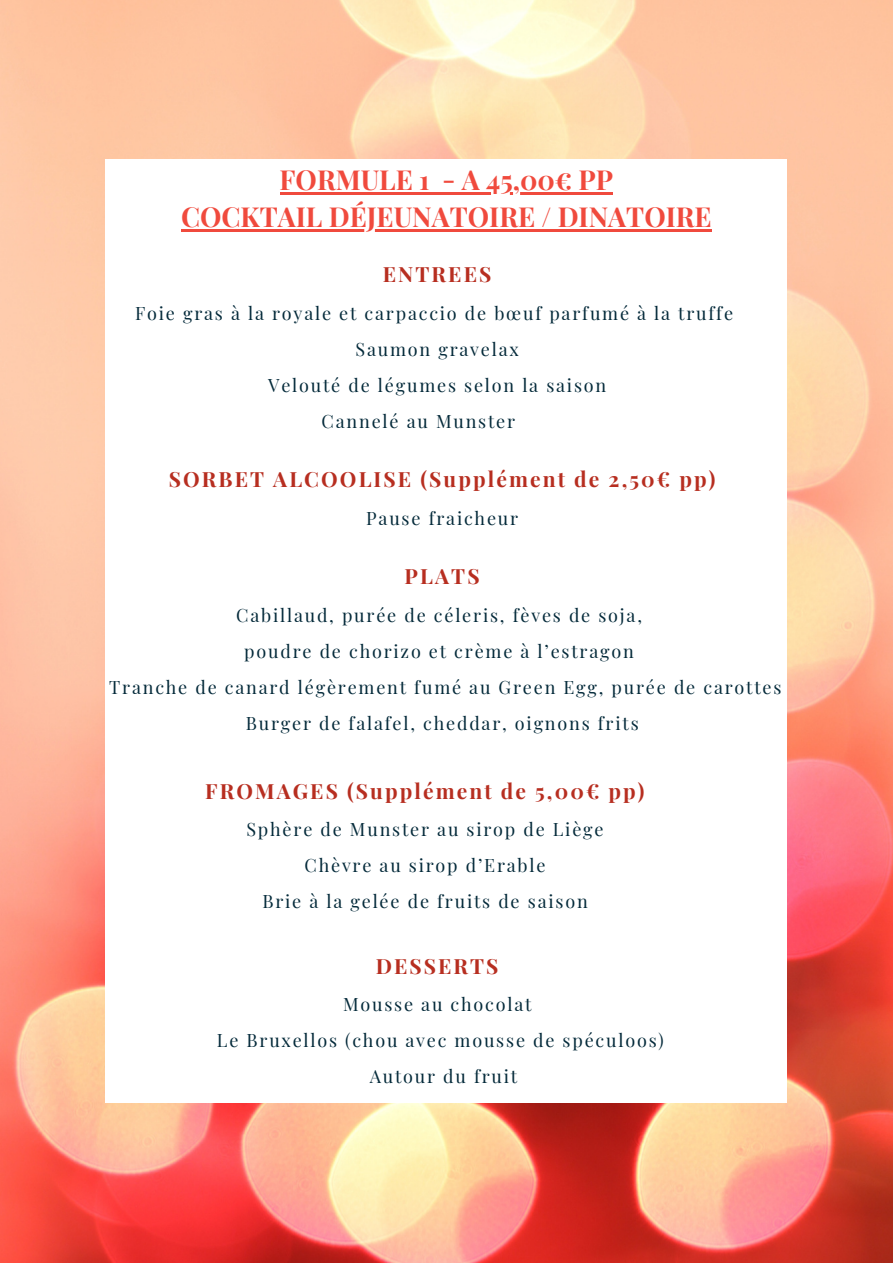
<style>
.page{position:relative;width:893px;height:1264px;background:#fff}
.page>*{position:absolute;margin:0;border:0;box-sizing:border-box;transform-origin:0 0}
.t1{font:700 27px/37px "Playfair Display SC";color:#f04a3d;text-align:center}
.t2{font:700 21px "Playfair Display";letter-spacing:.1em;color:#b72e20}
.t3{font:18px/36px "Playfair Display";letter-spacing:.1em;color:#042a3a;text-align:center}
</style>
<div class="page">
<img style="left:0;top:0;width:892px;height:1262px">
<div style="left:106px;top:159px;width:680px;height:943px;background:#fff"></div>
<hr style="left:279px;top:192px;width:150px;height:2px;background:#f04a3d">
<svg style="left:429px;top:192px;width:13px;height:2px"></svg>
<hr style="left:442px;top:192px;width:171px;height:2px;background:#f04a3d">
<hr style="left:181px;top:229px;width:530px;height:2px;background:#f04a3d">
<h1 class="t1" style="left:181px;top:160px;width:532px">FORMULE 1 - A 45,00€ PP<br>COCKTAIL DÉJEUNATOIRE / DINATOIRE</h1>
<p class="t2" style="left:383px;top:259px;width:110px">ENTREES</p>
<p class="t3" style="left:135px;top:294px;width:599px">Foie gras à la royale et carpaccio de bœuf parfumé à la truffe</p>
<p class="t3" style="left:355px;top:330px;width:165px">Saumon gravelax</p>
<p class="t3" style="left:268px;top:366px;width:339px">Velouté de légumes selon la saison</p>
<p class="t3" style="left:321px;top:402px;width:195px">Cannelé au Munster</p>
<p class="t2" style="left:169px;top:464px;width:548px">SORBET ALCOOLISE (Supplément de 2,50€ pp)</p>
<p class="t3" style="left:366px;top:499px;width:153px">Pause fraicheur</p>
<p class="t2" style="left:404px;top:561px;width:76px">PLATS</p>
<p class="t3" style="left:236px;top:597px;width:407px">Cabillaud, purée de céleris, fèves de soja,</p>
<p class="t3" style="left:244px;top:633px;width:391px">poudre de chorizo et crème à l’estragon</p>
<p class="t3" style="left:109px;top:669px;width:673px">Tranche de canard légèrement fumé au Green Egg, purée de carottes</p>
<p class="t3" style="left:246px;top:705px;width:394px">Burger de falafel, cheddar, oignons frits</p>
<p class="t2" style="left:205px;top:776px;width:441px">FROMAGES (Supplément de 5,00€ pp)</p>
<p class="t3" style="left:246px;top:810px;width:358px">Sphère de Munster au sirop de Liège<br>Chèvre au sirop d’Erable<br>Brie à la gelée de fruits de saison</p>
<p class="t2" style="left:375px;top:951px;width:124px">DESSERTS</p>
<p class="t3" style="left:217px;top:985px;width:448px">Mousse au chocolat<br>Le Bruxellos (chou avec mousse de spéculoos)<br>Autour du fruit</p>
</div>
